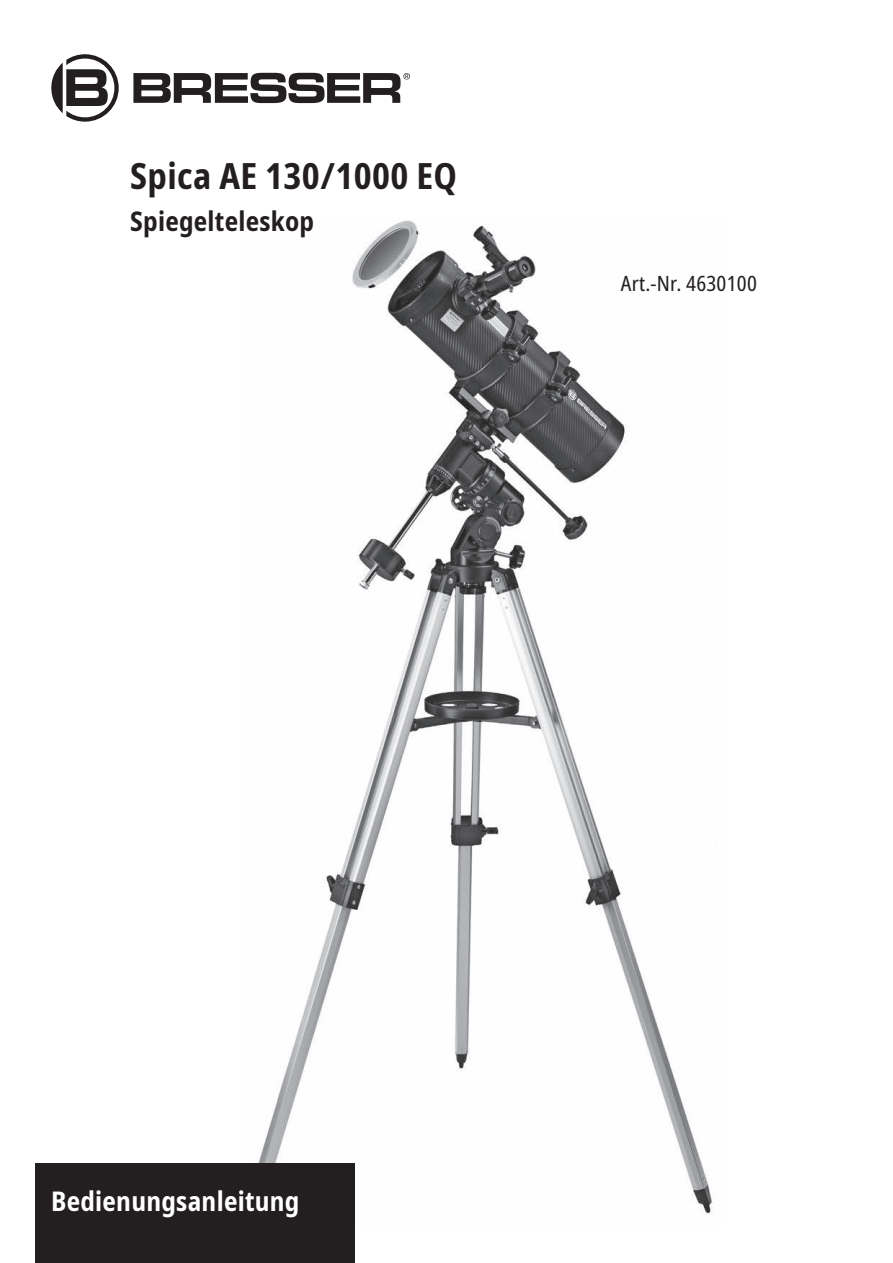
<style>
.page{position:relative;width:893px;height:1263px;background:#fff}
.page>*{position:absolute;margin:0;border:0;box-sizing:border-box;transform-origin:0 0}
.t1{font:700 condensed 36px "Noto Sans";letter-spacing:.01em;color:#231f20}
.t2{font:700 condensed 27px "Noto Sans";letter-spacing:.01em;color:#fff}
.t3{font:700 condensed 27px "Noto Sans";letter-spacing:.01em;color:#231f20}
.t4{font:condensed 21px "Noto Sans";letter-spacing:.01em;color:#231f20}
</style>
<div class="page">
<img style="left:258px;top:220px;width:456px;height:995px">
<div style="left:35px;top:1163px;width:320px;height:100px;background:#231f20"></div>
<svg style="left:133px;top:73px;width:277px;height:30px"></svg>
<svg style="left:51px;top:54px;width:68px;height:68px"></svg>
<p class="t1" style="left:130px;top:150px;width:328px">Spica AE 130/1000 EQ</p>
<p class="t3" style="left:130px;top:202px;width:185px">Spiegelteleskop</p>
<p class="t4" style="left:621px;top:269px;width:137px">Art.-Nr. 4630100</p>
<p class="t2" style="left:51px;top:1182px;width:250px">Bedienungsanleitung</p>
</div>
